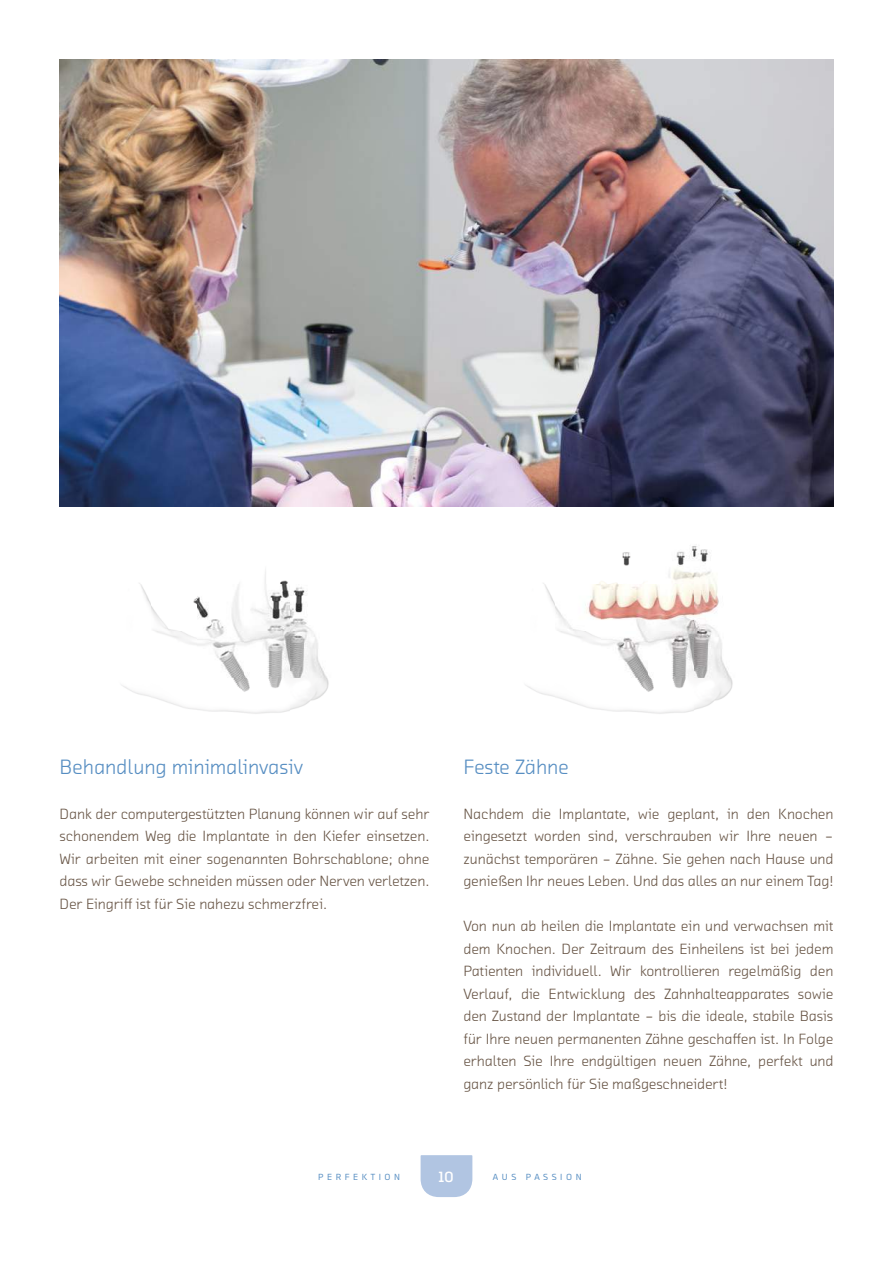
<style>
.page{position:relative;width:893px;height:1263px;background:#fff}
.page>*{position:absolute;margin:0;border:0;box-sizing:border-box;transform-origin:0 0}
.t1{font:21px "Chambers Sans OT";color:#578ec2}
.t2{font:15px/22.5px "Chambers Sans OT";letter-spacing:-.005em;color:#685546;text-align:justify}
.t3{font:700 15px "Chambers Sans OT";color:#fff}
.t4{font:500 9px "Chambers Sans OT";letter-spacing:.4em;color:#578ec2}
</style>
<div class="page">
<img style="left:122px;top:570px;width:207px;height:144px">
<img style="left:526px;top:546px;width:207px;height:168px">
<svg style="left:421px;top:1155px;width:51px;height:42px;background:#b5c8e3"></svg>
<img style="left:60px;top:60px;width:773px;height:446px">
<h1 class="t1" style="left:60px;top:754px;width:245px">Behandlung minimalinvasiv</h1>
<p class="t2" style="left:60px;top:802px;width:371px">Dank der computergestützten Planung können wir auf sehr schonendem Weg die Implantate in den Kiefer einsetzen.<br>Wir arbeiten mit einer sogenannten Bohrschablone; ohne dass wir Gewebe schneiden müssen oder Nerven verletzen.<br>Der Eingriff ist für Sie nahezu schmerzfrei.</p>
<h1 class="t1" style="left:463px;top:754px;width:107px">Feste Zähne</h1>
<p class="t2" style="left:463px;top:802px;width:371px">Nachdem die Implantate, wie geplant, in den Knochen eingesetzt worden sind, verschrauben wir Ihre neuen – zunächst temporären – Zähne. Sie gehen nach Hause und genießen Ihr neues Leben. Und das alles an nur einem Tag!</p>
<p class="t2" style="left:463px;top:914px;width:371px">Von nun ab heilen die Implantate ein und verwachsen mit dem Knochen. Der Zeitraum des Einheilens ist bei jedem Patienten individuell. Wir kontrollieren regelmäßig den Verlauf, die Entwicklung des Zahnhalteapparates sowie den Zustand der Implantate – bis die ideale, stabile Basis für Ihre neuen permanenten Zähne geschaffen ist. In Folge erhalten Sie Ihre endgültigen neuen Zähne, perfekt und ganz persönlich für Sie maßgeschneidert!</p>
<p class="t3" style="left:439px;top:1167px;width:17px">10</p>
<p class="t4" style="left:318px;top:1171px;width:83px">PERFEKTION</p>
<p class="t4" style="left:493px;top:1171px;width:90px">AUS PASSION</p>
</div>
